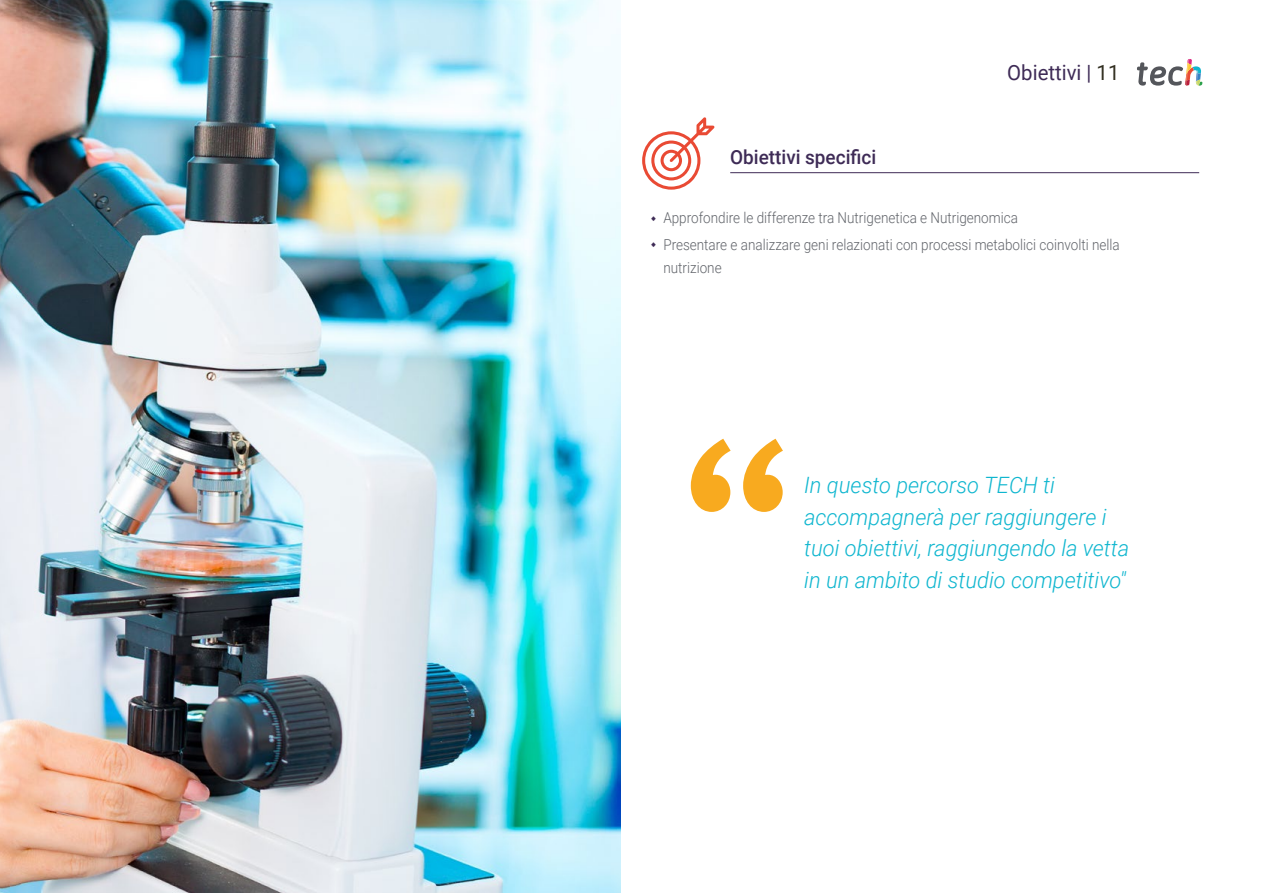
<style>
.page{position:relative;width:1263px;height:893px;background:#fff}
.page>*{position:absolute;margin:0;border:0;box-sizing:border-box;transform-origin:0 0}
.t1{font:italic 300 22.5px/31.5px "Roboto";color:#0fb6cf}
.t2{font:21px "Roboto";color:#3e2b56}
.t3{font:500 19.5px "Roboto";color:#3e2b56}
.t4{font:300 15px/26.7px "Roboto";color:#61646a;scale:.9 1}
.s1{color:#312e20}
</style>
<div class="page">
<hr style="left:730px;top:172px;width:469px;height:1px;background:#3e2b56">
<svg style="left:642px;top:117px;width:72px;height:73px"></svg>
<svg style="left:691px;top:439px;width:92px;height:73px"></svg>
<img style="left:0;top:0;width:621px;height:893px">
<svg style="left:1137px;top:59px;width:65px;height:27px"></svg>
<h3 class="t3" style="left:730px;top:144px;width:147px">Obiettivi specifici</h3>
<h2 class="t2" style="left:1007px;top:57px;width:114px">Obiettivi | <span class="s1">11</span></h2>
<p class="t4" style="left:663px;top:204px;width:509px">Approfondire le differenze tra Nutrigenetica e Nutrigenomica<br>Presentare e analizzare geni relazionati con processi metabolici coinvolti nella</p>
<p class="t4" style="left:663px;top:253px;width:66px">nutrizione</p>
<h1 class="t1" style="left:804px;top:469px;width:326px">In questo percorso TECH ti accompagnerà per raggiungere i tuoi obiettivi, raggiungendo la vetta in un ambito di studio competitivo"</h1>
</div>
